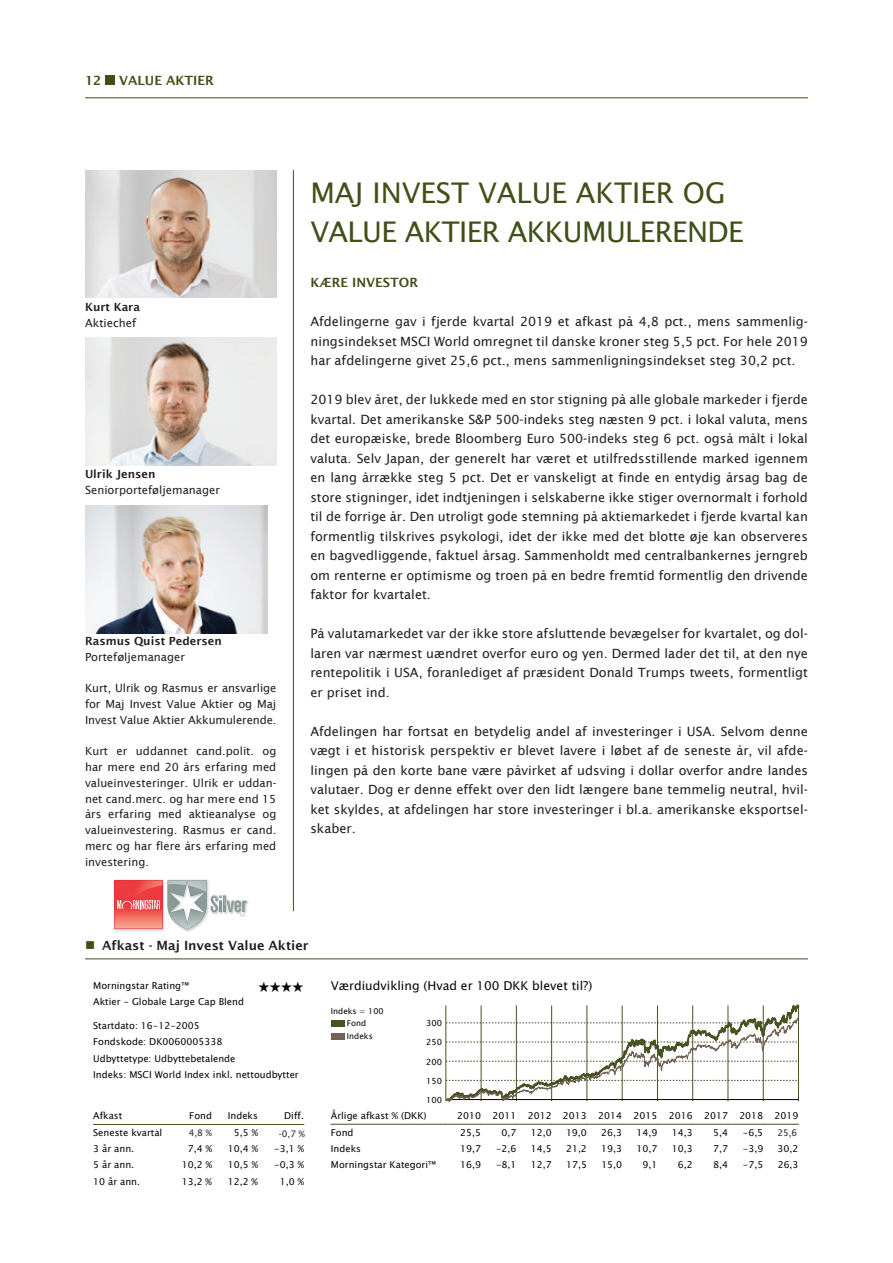
<style>
.page{position:relative;width:893px;height:1263px;background:#fff}
.page>*{position:absolute;margin:0;border:0;box-sizing:border-box;transform-origin:0 0}
.R2{font:28.5px "Lucida Sans";letter-spacing:-.02em;color:#405017}
.R2-2{font:28.5px "Lucida Sans";color:#405017}
.B{font:12.75px/19.5px "Lucida Sans";color:#231f20;text-align:justify}
.t1{font:600 12.75px "Lucida Sans";color:#231f20}
.Header_LEFT{font:600 12.75px "Lucida Sans";color:#405017}
.M_1{font:600 12.75px "Lucida Sans";color:#405017}
.t2{font:12.15px "Lucida Sans Unicode";color:#040503}
.B_-_small{font:11.25px/15.8px "Lucida Sans";color:#231f20;text-align:justify}
.M_-_small{font:600 11.25px "Lucida Sans";color:#231f20}
.t3{font:9.45px/16.2px "Lucida Sans Unicode";color:#040503}
.B-2{font:9px "Lucida Sans";color:#231f20}
.t4{font:8.4px "Lucida Sans Unicode";color:#040503}
.t5{font:8.1px/12.6px "Lucida Sans Unicode";color:#040503}
</style>
<div class="page">
<hr style="left:85px;top:98px;width:723px;height:1px;background:#405017">
<div style="left:105px;top:75px;width:10px;height:10px;background:#405017"></div>
<img style="left:85px;top:170px;width:191px;height:128px">
<img style="left:85px;top:338px;width:191px;height:127px">
<img style="left:85px;top:505px;width:182px;height:128px">
<hr style="left:93px;top:1124px;width:81px;height:1px;background:#475323">
<hr style="left:174px;top:1124px;width:38px;height:1px;background:#475323">
<hr style="left:212px;top:1124px;width:46px;height:1px;background:#475323">
<hr style="left:258px;top:1124px;width:46px;height:1px;background:#475323">
<div style="left:331px;top:1020px;width:13px;height:6px;background:#475323"></div>
<div style="left:331px;top:1033px;width:13px;height:6px;background:#746259"></div>
<svg style="left:445px;top:1004px;width:355px;height:98px"></svg>
<svg style="left:446px;top:1016px;width:353px;height:86px"></svg>
<hr style="left:331px;top:1124px;width:115px;height:1px;background:#475323">
<hr style="left:446px;top:1124px;width:35px;height:1px;background:#475323">
<hr style="left:481px;top:1124px;width:35px;height:1px;background:#475323">
<hr style="left:516px;top:1124px;width:36px;height:1px;background:#475323">
<hr style="left:552px;top:1124px;width:35px;height:1px;background:#475323">
<hr style="left:587px;top:1124px;width:35px;height:1px;background:#475323">
<hr style="left:622px;top:1124px;width:35px;height:1px;background:#475323">
<hr style="left:657px;top:1124px;width:36px;height:1px;background:#475323">
<hr style="left:693px;top:1124px;width:35px;height:1px;background:#475323">
<hr style="left:728px;top:1124px;width:35px;height:1px;background:#475323">
<hr style="left:763px;top:1124px;width:35px;height:1px;background:#475323">
<img style="left:246px;top:900px;width:3px;height:13px">
<img style="left:113px;top:879px;width:94px;height:53px">
<svg style="left:114px;top:880px;width:132px;height:49px"></svg>
<hr style="left:293px;top:170px;width:1px;height:741px;background:#405017">
<hr style="left:85px;top:959px;width:723px;height:1px;background:#405017">
<p class="Header_LEFT" style="left:85px;top:73px;width:18px">12</p>
<p class="Header_LEFT" style="left:119px;top:73px;width:96px">VALUE AKTIER</p>
<p class="M_-_small" style="left:85px;top:300px;width:56px">Kurt Kara</p>
<p class="B_-_small" style="left:85px;top:315px;width:53px">Aktiechef</p>
<p class="M_-_small" style="left:85px;top:468px;width:72px">Ulrik Jensen</p>
<p class="B_-_small" style="left:85px;top:482px;width:136px">Seniorporteføljemanager</p>
<p class="M_-_small" style="left:85px;top:635px;width:138px">Rasmus Quist Pedersen</p>
<p class="B_-_small" style="left:85px;top:649px;width:101px">Porteføljemanager</p>
<p class="B_-_small" style="left:85px;top:680px;width:193px">Kurt, Ulrik og Rasmus er ansvarlige for Maj Invest Value Aktier og Maj Invest Value Aktier Akkumulerende.</p>
<p class="B_-_small" style="left:85px;top:743px;width:193px">Kurt er uddannet cand.polit. og har mere end 20 års erfaring med valueinvesteringer. Ulrik er uddan&shy;net cand.merc. og har mere end 15 års erfaring med aktieanalyse og valueinvestering. Rasmus er cand. merc og har flere års erfaring med investering.</p>
<p class="R2-2" style="left:310px;top:177px;width:417px">MAJ INVEST VALUE AKTIER OG</p>
<p class="R2" style="left:310px;top:216px;width:435px">VALUE AKTIER AKKUMULERENDE</p>
<p class="M_1" style="left:310px;top:275px;width:109px">KÆRE INVESTOR</p>
<p class="B" style="left:310px;top:312px;width:499px">Afdelingerne gav i fjerde kvartal 2019 et afkast på 4,8 pct., mens sammenlig&shy;ningsindekset MSCI World omregnet til danske kroner steg 5,5 pct. For hele 2019 har afdelingerne givet 25,6 pct., mens sammenligningsindekset steg 30,2 pct.</p>
<p class="B" style="left:310px;top:390px;width:499px">2019 blev året, der lukkede med en stor stigning på alle globale markeder i fjerde kvartal. Det amerikanske S&amp;P 500-indeks steg næsten 9 pct. i lokal valuta, mens det europæiske, brede Bloomberg Euro 500-indeks steg 6 pct. også målt i lokal valuta. Selv Japan, der generelt har været et utilfredsstillende marked igennem en lang årrække steg 5 pct. Det er vanskeligt at finde en entydig årsag bag de store stigninger, idet indtjeningen i selskaberne ikke stiger overnormalt i forhold til de forrige år. Den utroligt gode stemning på aktiemarkedet i fjerde kvartal kan formentlig tilskrives psykologi, idet der ikke med det blotte øje kan observeres en bagvedliggende, faktuel årsag. Sammenholdt med centralbankernes jerngreb om renterne er optimisme og troen på en bedre fremtid formentlig den drivende faktor for kvartalet.</p>
<p class="B" style="left:310px;top:624px;width:499px">På valutamarkedet var der ikke store afsluttende bevægelser for kvartalet, og dol&shy;laren var nærmest uændret overfor euro og yen. Dermed lader det til, at den nye rentepolitik i USA, foranlediget af præsident Donald Trumps tweets, formentligt er priset ind.</p>
<p class="B" style="left:310px;top:721px;width:499px">Afdelingen har fortsat en betydelig andel af investeringer i USA. Selvom denne vægt i et historisk perspektiv er blevet lavere i løbet af de seneste år, vil afde&shy;lingen på den korte bane være påvirket af udsving i dollar overfor andre landes valutaer. Dog er denne effekt over den lidt længere bane temmelig neutral, hvil&shy;ket skyldes, at afdelingen har store investeringer i bl.a. amerikanske eksportsel&shy;skaber.</p>
<p class="t1" style="left:102px;top:938px;width:208px">Afkast - Maj Invest Value Aktier</p>
<p class="t2" style="left:331px;top:976px;width:263px">Værdiudvikling (Hvad er 100 DKK blevet til?)</p>
<p class="t5" style="left:347px;top:1005px;width:38px;text-indent:-16px">Indeks = 100<br>Fond<br>Indeks</p>
<p class="t3" style="left:93px;top:977px;width:152px">Morningstar Rating™<br>Aktier - Globale Large Cap Blend</p>
<p class="t3" style="left:93px;top:1018px;width:207px">Startdato: 16-12-2005<br>Fondskode: DK0060005338<br>Udbyttetype: Udbyttebetalende<br>Indeks: MSCI World Index inkl. nettoudbytter</p>
<p class="t3" style="left:93px;top:1108px;width:31px">Afkast</p>
<p class="t3" style="left:189px;top:1108px;width:24px">Fond</p>
<p class="t3" style="left:228px;top:1108px;width:32px">Indeks</p>
<p class="t3" style="left:284px;top:1108px;width:21px">Diff.</p>
<p class="t3" style="left:93px;top:1124px;width:71px">Seneste kvartal</p>
<p class="t3" style="left:188px;top:1124px;width:26px">5,3 %</p>
<p class="t3" style="left:234px;top:1124px;width:26px">5,5 %</p>
<p class="t3" style="left:274px;top:1124px;width:31px">-0,2 %</p>
<p class="t3" style="left:93px;top:1141px;width:43px">3 år ann.</p>
<p class="t3" style="left:188px;top:1141px;width:26px">7,4 %</p>
<p class="t3" style="left:228px;top:1141px;width:32px">10,4 %</p>
<p class="t3" style="left:274px;top:1141px;width:31px">-3,1 %</p>
<p class="t3" style="left:93px;top:1157px;width:43px">5 år ann.</p>
<p class="t3" style="left:182px;top:1157px;width:32px">10,2 %</p>
<p class="t3" style="left:228px;top:1157px;width:32px">10,5 %</p>
<p class="t3" style="left:274px;top:1157px;width:31px">-0,3 %</p>
<p class="t3" style="left:93px;top:1173px;width:49px">10 år ann.</p>
<p class="t3" style="left:182px;top:1173px;width:32px">13,2 %</p>
<p class="t3" style="left:228px;top:1173px;width:32px">12,2 %</p>
<p class="t3" style="left:280px;top:1173px;width:26px">1,0 %</p>
<p class="t4" style="left:426px;top:1016px;width:17px">300</p>
<p class="t4" style="left:426px;top:1036px;width:17px">250</p>
<p class="t4" style="left:426px;top:1055px;width:17px">200</p>
<p class="t4" style="left:426px;top:1074px;width:17px">150</p>
<p class="t4" style="left:426px;top:1093px;width:17px">100</p>
<p class="t3" style="left:331px;top:1107px;width:97px">Årlige afkast % (DKK)</p>
<p class="t3" style="left:457px;top:1107px;width:343px">2010 2011 2012 2013 2014 2015 2016 2017 2018 2019</p>
<p class="t3" style="left:331px;top:1124px;width:24px">Fond</p>
<p class="t3" style="left:460px;top:1124px;width:22px">25,5</p>
<p class="t3" style="left:501px;top:1124px;width:16px">0,7</p>
<p class="t3" style="left:531px;top:1124px;width:22px">12,0</p>
<p class="t3" style="left:566px;top:1124px;width:22px">19,0</p>
<p class="t3" style="left:601px;top:1124px;width:22px">26,3</p>
<p class="t3" style="left:636px;top:1124px;width:22px">14,9</p>
<p class="t3" style="left:672px;top:1124px;width:22px">14,3</p>
<p class="t3" style="left:713px;top:1124px;width:16px">5,4</p>
<p class="t3" style="left:743px;top:1124px;width:22px">-6,5</p>
<p class="t3" style="left:778px;top:1124px;width:22px">25,7</p>
<p class="t3" style="left:331px;top:1140px;width:32px">Indeks</p>
<p class="t3" style="left:460px;top:1140px;width:22px">19,7</p>
<p class="t3" style="left:496px;top:1140px;width:22px">-2,6</p>
<p class="t3" style="left:531px;top:1140px;width:22px">14,5</p>
<p class="t3" style="left:566px;top:1140px;width:22px">21,2</p>
<p class="t3" style="left:601px;top:1140px;width:22px">19,3</p>
<p class="t3" style="left:637px;top:1140px;width:22px">10,7</p>
<p class="t3" style="left:672px;top:1140px;width:22px">10,3</p>
<p class="t3" style="left:713px;top:1140px;width:16px">7,7</p>
<p class="t3" style="left:743px;top:1140px;width:22px">-3,9</p>
<p class="t3" style="left:778px;top:1140px;width:22px">30,2</p>
<p class="t3" style="left:331px;top:1157px;width:106px">Morningstar Kategori™</p>
<p class="t3" style="left:460px;top:1157px;width:22px">16,9</p>
<p class="t3" style="left:496px;top:1157px;width:22px">-8,1</p>
<p class="t3" style="left:531px;top:1157px;width:22px">12,7</p>
<p class="t3" style="left:566px;top:1157px;width:22px">17,5</p>
<p class="t3" style="left:601px;top:1157px;width:22px">15,0</p>
<p class="t3" style="left:643px;top:1157px;width:16px">9,1</p>
<p class="t3" style="left:678px;top:1157px;width:16px">6,2</p>
<p class="t3" style="left:713px;top:1157px;width:16px">8,4</p>
<p class="t3" style="left:743px;top:1157px;width:22px">-7,5</p>
<p class="t3" style="left:778px;top:1157px;width:22px">26,3</p>
<p class="B-2" style="left:189px;top:1127px;width:25px">4,8 %</p>
<p class="B-2" style="left:279px;top:1128px;width:28px">-0,7 %</p>
<p class="B-2" style="left:777px;top:1127px;width:21px">25,6</p>
</div>
